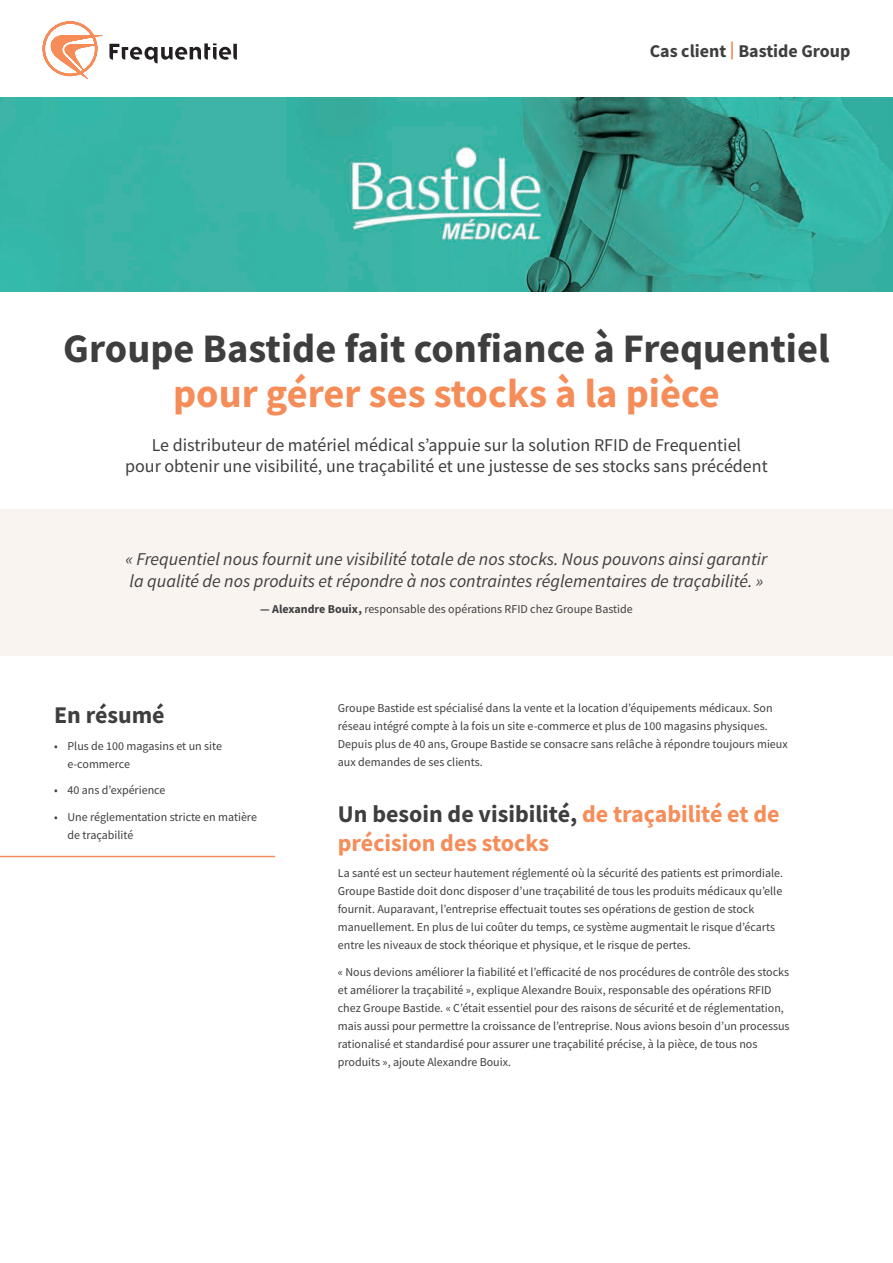
<style>
.page{position:relative;width:893px;height:1263px;background:#fff}
.page>*{position:absolute;margin:0;border:0;box-sizing:border-box;transform-origin:0 0}
.t1{font:700 40.5px "Source Sans Pro";color:#3e3e3f}
.t2{font:700 40.5px "Source Sans Pro";color:#f68c58}
.t3{font:700 24px/28.8px "Source Sans Pro";color:#f68c58}
.t4{font:700 24px "Source Sans Pro";color:#3e3e3f}
.t5{font:italic 18px/21.6px "Source Sans Pro";color:#3e3e3f}
.t6{font:18px/21.6px "Source Sans Pro";color:#3e3e3f;text-align:center}
.t7{font:700 18px "Source Sans Pro";color:#3e3e3f}
.t8{font:12px/18px "Source Sans Pro";color:#3e3e3f}
.s1{color:#f68c58}
.s2{font-weight:700}
.s3{color:#3e3e3f}
</style>
<div class="page">
<div style="left:0;top:509px;width:893px;height:147px;background:#faf4f1"></div>
<img style="left:0;top:98px;width:893px;height:193px">
<svg style="left:109px;top:43px;width:128px;height:20px"></svg>
<svg style="left:43px;top:21px;width:59px;height:58px"></svg>
<hr style="left:0;top:856px;width:275px;height:1px;background:#f68c58">
<h3 class="t7" style="left:650px;top:39px;width:202px">Cas client <span class="s1">|</span> Bastide Group</h3>
<h1 class="t1" style="left:63px;top:321px;width:768px">Groupe Bastide fait confiance à Frequentiel</h1>
<h1 class="t2" style="left:173px;top:366px;width:548px">pour gérer ses stocks à la pièce</h1>
<h3 class="t6" style="left:125px;top:434px;width:644px">Le distributeur de matériel médical s’appuie sur la solution RFID de Frequentiel<br>pour obtenir une visibilité, une traçabilité et une justesse de ses stocks sans précédent</h3>
<h3 class="t5" style="left:126px;top:548px;width:643px">« Frequentiel nous fournit une visibilité totale de nos stocks. Nous pouvons ainsi garantir la qualité de nos produits et répondre à nos contraintes réglementaires de traçabilité. »</h3>
<p class="t8" style="left:260px;top:600px;width:374px"><span class="s2">— Alexandre Bouix,</span> responsable des opérations RFID chez Groupe Bastide</p>
<h2 class="t4" style="left:54px;top:699px;width:112px">En résumé</h2>
<p class="t8" style="left:68px;top:737px;width:156px;text-indent:-14px">• Plus de 100 magasins et un site e-commerce</p>
<p class="t8" style="left:54px;top:781px;width:113px">• 40 ans d’expérience</p>
<p class="t8" style="left:68px;top:808px;width:191px;text-indent:-14px">• Une réglementation stricte en matière de traçabilité</p>
<p class="t8" style="left:338px;top:699px;width:451px">Groupe Bastide est spécialisé dans la vente et la location d’équipements médicaux. Son réseau intégré compte à la fois un site e-commerce et plus de 100 magasins physiques.<br>Depuis plus de 40 ans, Groupe Bastide se consacre sans relâche à répondre toujours mieux aux demandes de ses clients.</p>
<h2 class="t3" style="left:338px;top:799px;width:443px"><span class="s3">Un besoin de visibilité,</span> de traçabilité et de précision des stocks</h2>
<p class="t8" style="left:338px;top:864px;width:447px">La santé est un secteur hautement réglementé où la sécurité des patients est primordiale.<br>Groupe Bastide doit donc disposer d’une traçabilité de tous les produits médicaux qu’elle fournit. Auparavant, l’entreprise effectuait toutes ses opérations de gestion de stock manuellement. En plus de lui coûter du temps, ce système augmentait le risque d’écarts entre les niveaux de stock théorique et physique, et le risque de pertes.</p>
<p class="t8" style="left:338px;top:962px;width:453px">« Nous devions améliorer la fiabilité et l’efficacité de nos procédures de contrôle des stocks et améliorer la traçabilité », explique Alexandre Bouix, responsable des opérations RFID chez Groupe Bastide. « C’était essentiel pour des raisons de sécurité et de réglementation, mais aussi pour permettre la croissance de l’entreprise. Nous avions besoin d’un processus rationalisé et standardisé pour assurer une traçabilité précise, à la pièce, de tous nos produits », ajoute Alexandre Bouix.</p>
</div>
